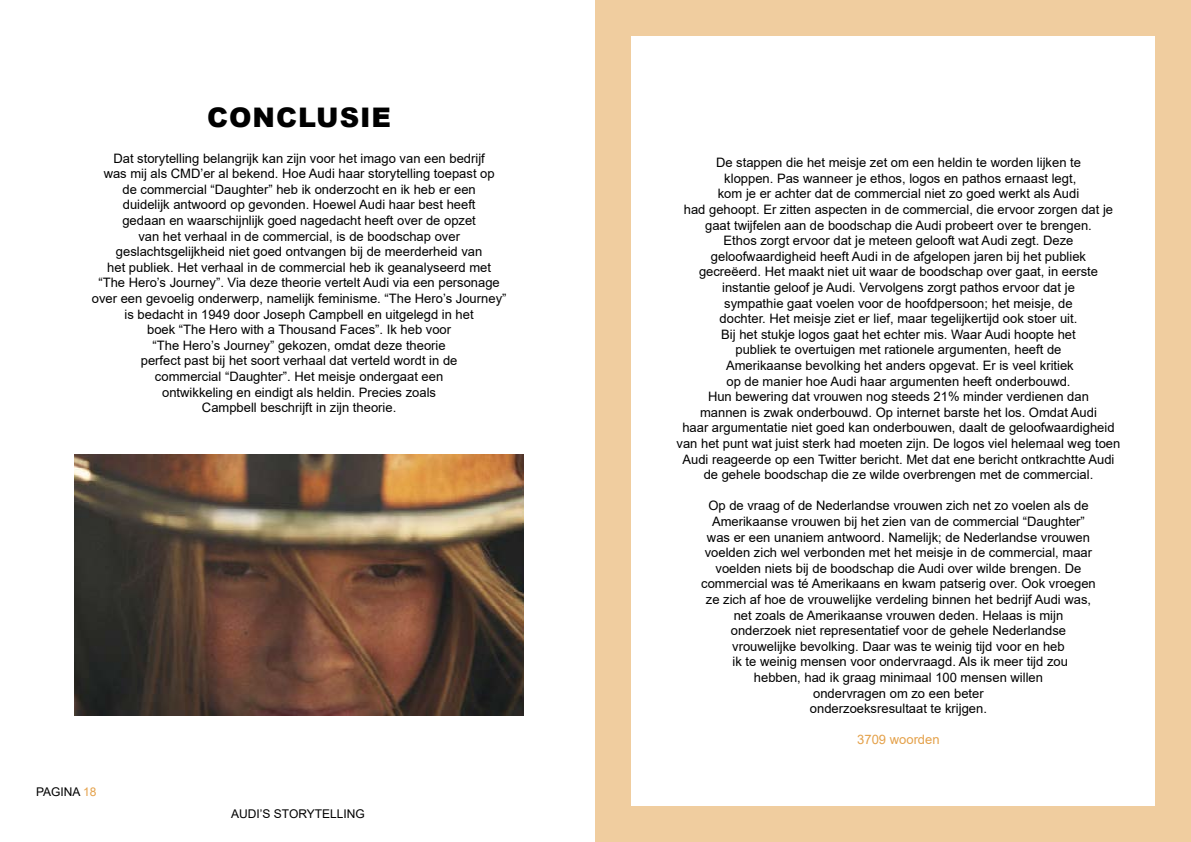
<style>
.page{position:relative;width:1191px;height:842px;background:#fff}
.page>*{position:absolute;margin:0;border:0;box-sizing:border-box;transform-origin:0 0}
.t1{font:900 27px "Arial";letter-spacing:.035em;color:#000}
.t2{font:13px/15.6px "Arial";color:#000;text-align:center}
.t3{font:13px "Arial";color:#e4a14a}
.t4{font:12px "Arial";color:#000}
.s1{color:#e4a14a}
</style>
<div class="page">
<img style="left:75px;top:454px;width:449px;height:262px">
<div style="left:595px;top:0;width:596px;height:842px;background:#f0cd9f"></div>
<div style="left:631px;top:36px;width:524px;height:770px;background:#fff"></div>
<h1 class="t1" style="left:207px;top:98px;width:185px">CONCLUSIE</h1>
<p class="t2" style="left:92px;top:150px;width:416px">Dat storytelling belangrijk kan zijn voor het imago van een bedrijf<br>was mij als CMD’er al bekend. Hoe Audi haar storytelling toepast op<br>de commercial “Daughter” heb ik onderzocht en ik heb er een<br>duidelijk antwoord op gevonden. Hoewel Audi haar best heeft<br>gedaan en waarschijnlijk goed nagedacht heeft over de opzet<br>van het verhaal in de commercial, is de boodschap over geslachtsgelijkheid niet goed ontvangen bij de meerderheid van<br>het publiek. Het verhaal in de commercial heb ik geanalyseerd met<br>“The Hero’s Journey”. Via deze theorie vertelt Audi via een personage over een gevoelig onderwerp, namelijk feminisme. “The Hero’s Journey” is bedacht in 1949 door Joseph Campbell en uitgelegd in het<br>boek “The Hero with a Thousand Faces”. Ik heb voor<br>“The Hero’s Journey” gekozen, omdat deze theorie<br>perfect past bij het soort verhaal dat verteld wordt in de<br>commercial “Daughter”. Het meisje ondergaat een<br>ontwikkeling en eindigt als heldin. Precies zoals<br>Campbell beschrijft in zijn theorie.</p>
<p class="t4" style="left:36px;top:783px;width:62px">PAGINA <span class="s1">18</span></p>
<p class="t4" style="left:231px;top:805px;width:135px">AUDI’S STORYTELLING</p>
<p class="t2" style="left:676px;top:155px;width:445px">De stappen die het meisje zet om een heldin te worden lijken te<br>kloppen. Pas wanneer je ethos, logos en pathos ernaast legt,<br>kom je er achter dat de commercial niet zo goed werkt als Audi<br>had gehoopt. Er zitten aspecten in de commercial, die ervoor zorgen dat je gaat twijfelen aan de boodschap die Audi probeert over te brengen.<br>Ethos zorgt ervoor dat je meteen gelooft wat Audi zegt. Deze geloofwaardigheid heeft Audi in de afgelopen jaren bij het publiek<br>gecreëerd. Het maakt niet uit waar de boodschap over gaat, in eerste instantie geloof je Audi. Vervolgens zorgt pathos ervoor dat je<br>sympathie gaat voelen voor de hoofdpersoon; het meisje, de<br>dochter. Het meisje ziet er lief, maar tegelijkertijd ook stoer uit.<br>Bij het stukje logos gaat het echter mis. Waar Audi hoopte het<br>publiek te overtuigen met rationele argumenten, heeft de<br>Amerikaanse bevolking het anders opgevat. Er is veel kritiek<br>op de manier hoe Audi haar argumenten heeft onderbouwd.<br>Hun bewering dat vrouwen nog steeds 21% minder verdienen dan<br>mannen is zwak onderbouwd. Op internet barste het los. Omdat Audi<br>haar argumentatie niet goed kan onderbouwen, daalt de geloofwaardigheid van het punt wat juist sterk had moeten zijn. De logos viel helemaal weg toen Audi reageerde op een Twitter bericht. Met dat ene bericht ontkrachtte Audi de gehele boodschap die ze wilde overbrengen met de commercial.</p>
<p class="t2" style="left:701px;top:498px;width:396px">Op de vraag of de Nederlandse vrouwen zich net zo voelen als de Amerikaanse vrouwen bij het zien van de commercial “Daughter” was er een unaniem antwoord. Namelijk; de Nederlandse vrouwen voelden zich wel verbonden met het meisje in de commercial, maar voelden niets bij de boodschap die Audi over wilde brengen. De commercial was té Amerikaans en kwam patserig over. Ook vroegen ze zich af hoe de vrouwelijke verdeling binnen het bedrijf Audi was, net zoals de Amerikaanse vrouwen deden. Helaas is mijn<br>onderzoek niet representatief voor de gehele Nederlandse vrouwelijke bevolking. Daar was te weinig tijd voor en heb<br>ik te weinig mensen voor ondervraagd. Als ik meer tijd zou<br>hebben, had ik graag minimaal 100 mensen willen<br>ondervragen om zo een beter<br>onderzoeksresultaat te krijgen.</p>
<p class="t3" style="left:857px;top:731px;width:84px">3709 woorden</p>
</div>
